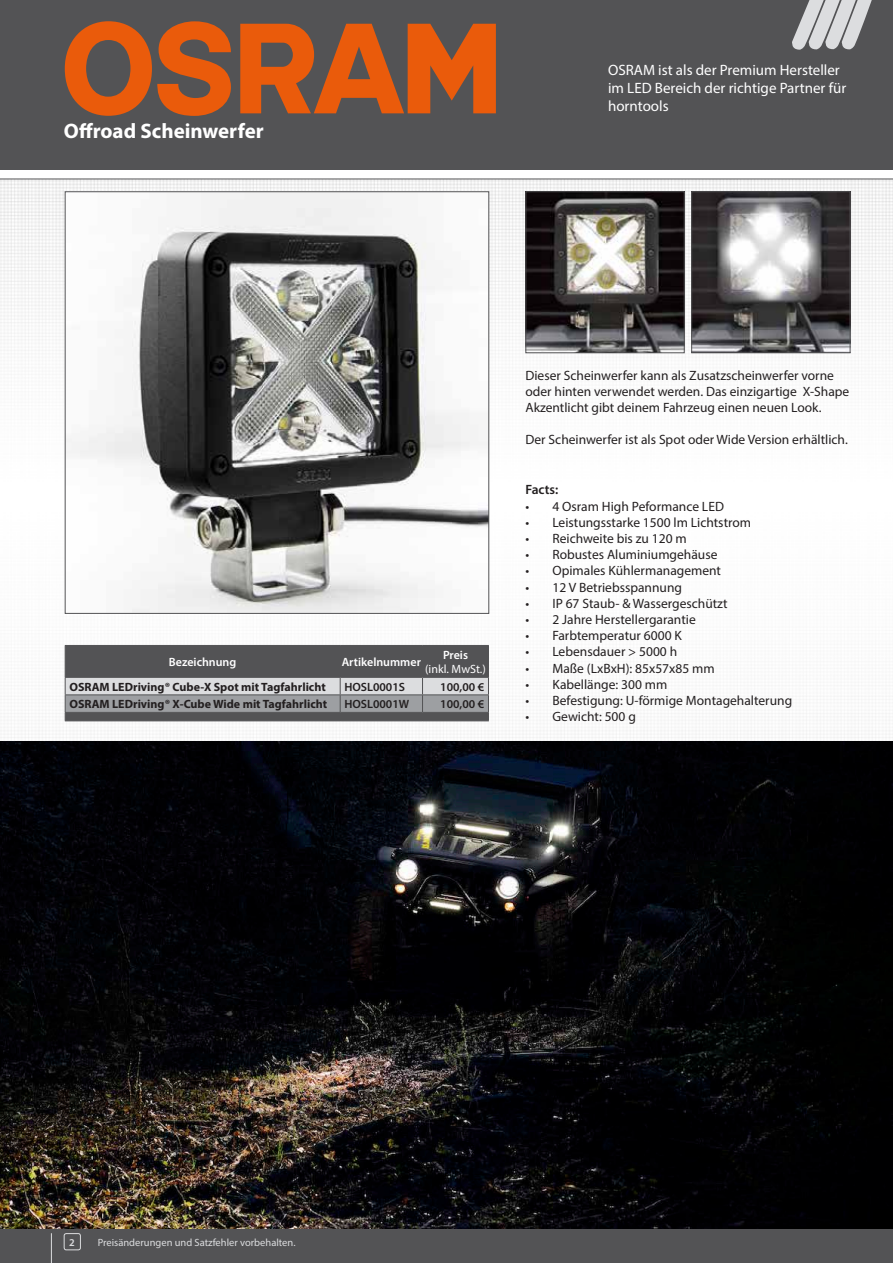
<style>
.page{position:relative;width:893px;height:1263px;background:#fff}
.page>*{position:absolute;margin:0;border:0;box-sizing:border-box;transform-origin:0 0}
.Titel_pages{font:700 21px "Myriad Pro";color:#fff}
.Text_Heading{font:15px/18px "Myriad Pro";color:#fff}
.Copy_2{font:13.5px/16.2px "Myriad Pro";color:#231f20}
.Copy_2-2{font:600 13.5px "Myriad Pro";color:#231f20}
.t1{font:700 12px "Myriad Pro";color:#231f20}
.t2{font:600 12px "Myriad Pro";color:#231f20}
.t3{font:600 12px "Myriad Pro";color:#fff}
.t4{font:12px "Myriad Pro";color:#fff}
.t5{font:10.5px "Myriad Pro";color:#dcdddf}
.t6{font:600 10.5px "Myriad Pro";color:#dcdddf}
</style>
<div class="page">
<img style="left:0;top:180px;width:893px;height:561px">
<div style="left:0;top:0;width:893px;height:170px;background:#535355"></div>
<div style="left:0;top:1229px;width:893px;height:34px;background:#535355"></div>
<div style="left:64px;top:1233px;width:17px;height:17px;border:1px solid #dcdddf;border-radius:2px"></div>
<hr style="left:51px;top:1233px;width:1px;height:30px;background:#dcdddf">
<svg style="left:792px;top:0;width:80px;height:50px"></svg>
<hr style="left:0;top:179px;width:893px;height:1px;background:#535355">
<svg style="left:65px;top:21px;width:431px;height:95px"></svg>
<img style="left:0;top:741px;width:893px;height:488px">
<svg style="left:65px;top:645px;width:424px;height:75px;background:#818184"></svg>
<hr style="left:65px;top:720px;width:275px;height:1px;background:#535355">
<hr style="left:340px;top:720px;width:82px;height:1px;background:#535355">
<hr style="left:422px;top:720px;width:67px;height:1px;background:#535355">
<hr style="left:65px;top:646px;width:1px;height:31px;background:#535355">
<hr style="left:340px;top:646px;width:1px;height:31px;background:#535355">
<hr style="left:422px;top:646px;width:1px;height:31px;background:#535355">
<hr style="left:488px;top:646px;width:1px;height:31px;background:#535355">
<img style="left:67px;top:193px;width:420px;height:419px">
<img style="left:527px;top:193px;width:156px;height:158px">
<div style="left:525px;top:191px;width:160px;height:162px;border:1px solid #535355"></div>
<img style="left:693px;top:193px;width:155px;height:158px">
<div style="left:691px;top:191px;width:159px;height:162px;border:1px solid #535355"></div>
<p class="Titel_pages" style="left:64px;top:117px;width:201px">Offroad Scheinwerfer</p>
<p class="Text_Heading" style="left:608px;top:61px;width:240px">OSRAM ist als der Premium Hersteller im LED Bereich der richtige Partner für horntools</p>
<p class="t3" style="left:443px;top:647px;width:26px">Preis</p>
<p class="t4" style="left:425px;top:662px;width:62px">(inkl. MwSt.)</p>
<p class="t3" style="left:169px;top:654px;width:69px">Bezeichnung</p>
<p class="t3" style="left:342px;top:654px;width:81px">Artikelnummer</p>
<p class="t1" style="left:69px;top:679px;width:258px">OSRAM LEDriving® Cube-X Spot mit Tagfahrlicht</p>
<p class="t2" style="left:344px;top:679px;width:62px">HOSL0001S</p>
<p class="t2" style="left:440px;top:679px;width:45px">100,00 €</p>
<p class="t1" style="left:69px;top:696px;width:259px">OSRAM LEDriving® X-Cube Wide mit Tagfahrlicht</p>
<p class="t2" style="left:344px;top:696px;width:66px">HOSL0001W</p>
<p class="t2" style="left:440px;top:696px;width:45px">100,00 €</p>
<p class="Copy_2" style="left:525px;top:367px;width:325px">Dieser Scheinwerfer kann als Zusatzscheinwerfer vorne oder hinten verwendet werden. Das einzigartige X-Shape<br>Akzentlicht gibt deinem Fahrzeug einen neuen Look.</p>
<p class="Copy_2" style="left:525px;top:431px;width:324px">Der Scheinwerfer ist als Spot oder Wide Version erhältlich.</p>
<p class="Copy_2-2" style="left:525px;top:481px;width:34px">Facts:</p>
<p class="Copy_2" style="left:525px;top:498px;width:200px">• 4 Osram High Peformance LED</p>
<p class="Copy_2" style="left:525px;top:514px;width:227px">• Leistungsstarke 1500 lm Lichtstrom</p>
<p class="Copy_2" style="left:525px;top:530px;width:163px">• Reichweite bis zu 120 m</p>
<p class="Copy_2" style="left:525px;top:546px;width:194px">• Robustes Aluminiumgehäuse</p>
<p class="Copy_2" style="left:525px;top:563px;width:197px">• Opimales Kühlermanagement</p>
<p class="Copy_2" style="left:525px;top:579px;width:158px">• 12 V Betriebsspannung</p>
<p class="Copy_2" style="left:525px;top:595px;width:204px">• IP 67 Staub- &amp; Wassergeschützt</p>
<p class="Copy_2" style="left:525px;top:611px;width:172px">• 2 Jahre Herstellergarantie</p>
<p class="Copy_2" style="left:525px;top:627px;width:158px">• Farbtemperatur 6000 K</p>
<p class="Copy_2" style="left:525px;top:644px;width:153px">• Lebensdauer &gt; 5000 h</p>
<p class="Copy_2" style="left:525px;top:660px;width:191px">• Maße (LxBxH): 85x57x85 mm</p>
<p class="Copy_2" style="left:525px;top:676px;width:143px">• Kabellänge: 300 mm</p>
<p class="Copy_2" style="left:525px;top:692px;width:268px">• Befestigung: U-förmige Montagehalterung</p>
<p class="Copy_2" style="left:525px;top:708px;width:112px">• Gewicht: 500 g</p>
<p class="t6" style="left:69px;top:1235px;width:7px">2</p>
<p class="t5" style="left:98px;top:1236px;width:199px">Preisänderungen und Satzfehler vorbehalten.</p>
</div>
